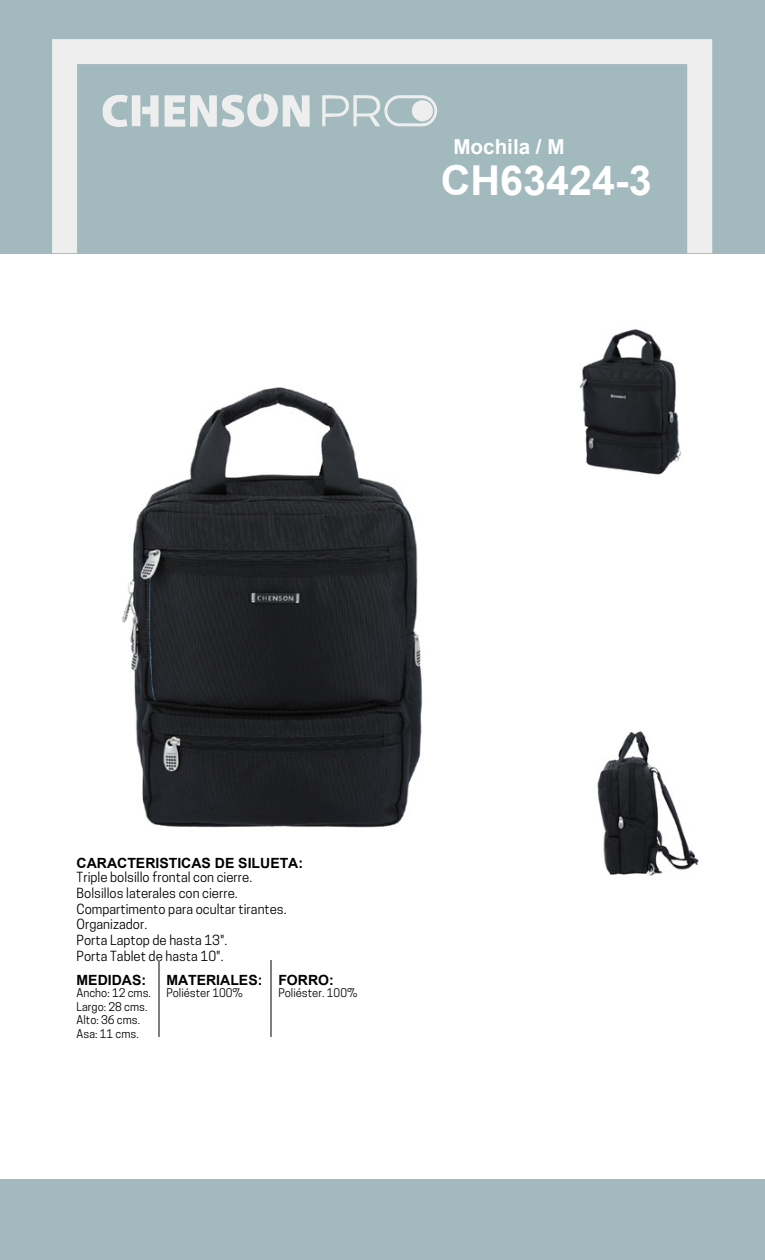
<style>
.page{position:relative;width:765px;height:1260px;background:#fff}
.page>*{position:absolute;margin:0;border:0;box-sizing:border-box;transform-origin:0 0}
.t1{font:700 41.25px "Arial";color:#fff}
.t2{font:700 20.62px "Arial";color:#fff}
.t3{font:700 14px "Arial";color:#000}
.t4{font:13.12px/15.8px "Cooper Hewitt";color:#000}
.t5{font:11.25px/13.5px "Cooper Hewitt";color:#000}
</style>
<div class="page">
<div style="left:0;top:0;width:765px;height:253px;background:#a2babe"></div>
<div style="left:0;top:1180px;width:765px;height:80px;background:#a2babe"></div>
<div style="left:52px;top:39px;width:660px;height:227px;border:25px solid #eee"></div>
<svg style="left:165px;top:94px;width:145px;height:33px"></svg>
<svg style="left:102px;top:94px;width:57px;height:33px"></svg>
<svg style="left:322px;top:95px;width:115px;height:32px"></svg>
<img style="left:122px;top:387px;width:301px;height:441px">
<img style="left:579px;top:329px;width:102px;height:146px">
<img style="left:597px;top:731px;width:102px;height:145px">
<svg style="left:159px;top:960px;width:1px;height:77px"></svg>
<svg style="left:271px;top:960px;width:1px;height:77px"></svg>
<h2 class="t2" style="left:453px;top:132px;width:113px">Mochila / M</h2>
<h1 class="t1" style="left:441px;top:151px;width:212px">CH63424-3</h1>
<p class="t3" style="left:77px;top:853px;width:228px">CARACTERISTICAS DE SILUETA:</p>
<p class="t4" style="left:77px;top:869px;width:212px">Triple bolsillo frontal con cierre.<br>Bolsillos laterales con cierre.<br>Compartimento para ocultar tirantes.<br>Organizador.<br>Porta Laptop de hasta 13".<br>Porta Tablet de hasta 10".</p>
<p class="t3" style="left:77px;top:970px;width:71px">MEDIDAS:</p>
<p class="t5" style="left:77px;top:986px;width:76px">Ancho: 12 cms.<br>Largo: 28 cms.<br>Alto: 36 cms.<br>Asa: 11 cms.</p>
<p class="t3" style="left:166px;top:970px;width:98px">MATERIALES:</p>
<p class="t5" style="left:166px;top:986px;width:78px">Poliéster 100%</p>
<p class="t3" style="left:278px;top:970px;width:57px">FORRO:</p>
<p class="t5" style="left:278px;top:986px;width:81px">Poliéster. 100%</p>
</div>
